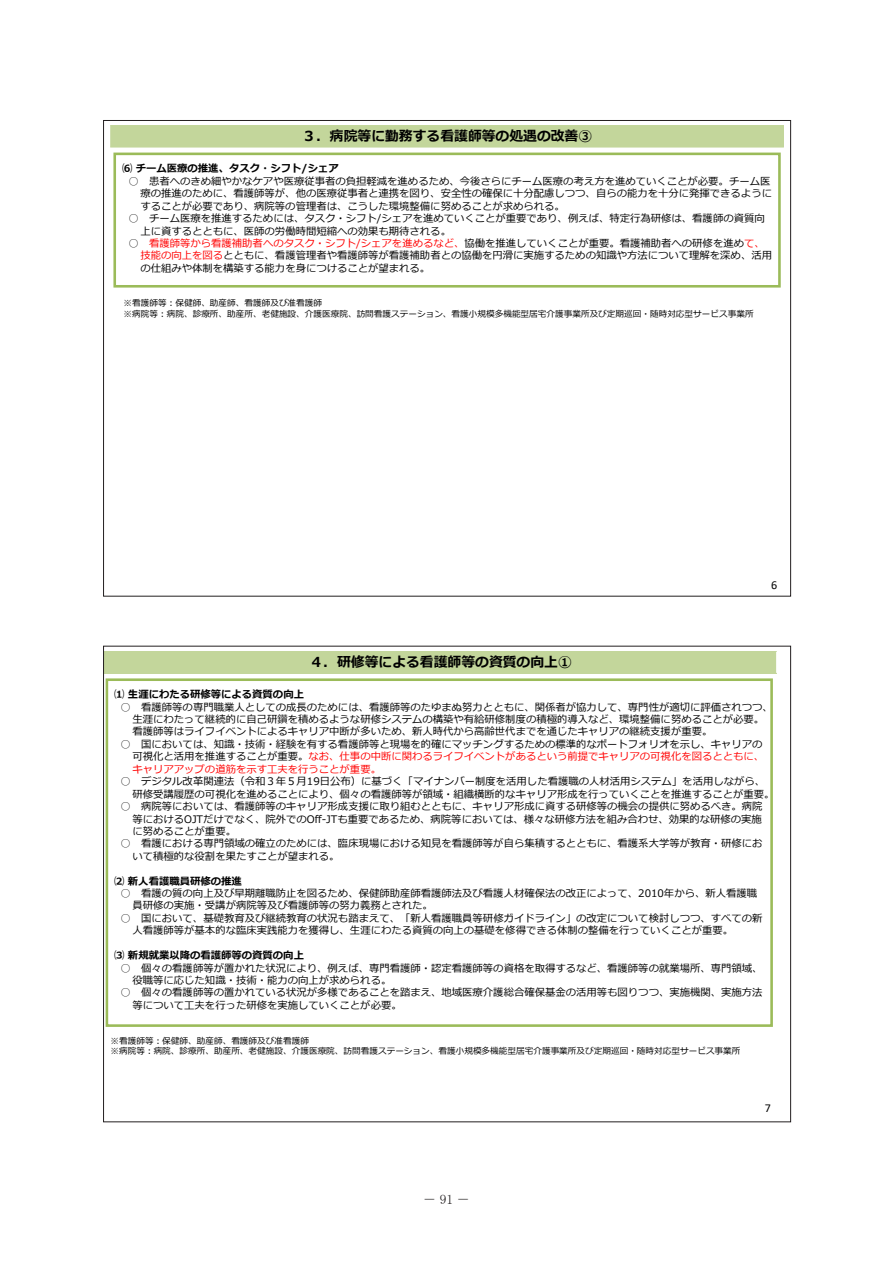
<style>
.page{position:relative;width:893px;height:1263px;background:#fff}
.page>*{position:absolute;margin:0;border:0;box-sizing:border-box;transform-origin:0 0}
.t1{font:700 13.8px "Meiryo";color:#000}
.t2{font:13.5px "MS Mincho";color:#231f20}
.t3{font:12.15px "Calibri";color:#000}
.t4{font:10.35px/12.5px "Meiryo";color:#000}
.t5{font:700 10.35px "Meiryo";color:#000}
.t6{font:8.7px/10.4px "Meiryo";color:#000}
.s1{color:#f00}
</style>
<div class="page">
<div style="left:106px;top:678px;width:667px;height:349px;border:3px solid #9bbb59"></div>
<div style="left:105px;top:651px;width:671px;height:23px;background:#c3d69b"></div>
<div style="left:113px;top:153px;width:668px;height:135px;border:3px solid #9bbb59"></div>
<div style="left:111px;top:125px;width:672px;height:22px;background:#c3d69b"></div>
<h1 class="t1" style="left:302px;top:127px;width:291px">３．病院等に勤務する看護師等の処遇の改善③</h1>
<p class="t5" style="left:122px;top:161px;width:218px">⑹ チーム医療の推進、タスク・シフト/シェア</p>
<p class="t4" style="left:140px;top:175px;width:633px;text-indent:-12px">○ 患者へのきめ細やかなケアや医療従事者の負担軽減を進めるため、今後さらにチーム医療の考え方を進めていくことが必要。チーム医療の推進のために、看護師等が、他の医療従事者と連携を図り、安全性の確保に十分配慮しつつ、自らの能力を十分に発揮できるようにすることが必要であり、病院等の管理者は、こうした環境整備に努めることが求められる。</p>
<p class="t4" style="left:140px;top:213px;width:626px;text-indent:-12px">○ チーム医療を推進するためには、タスク・シフト/シェアを進めていくことが重要であり、例えば、特定行為研修は、看護師の資質向上に資するとともに、医師の労働時間短縮への効果も期待される。</p>
<p class="t4" style="left:140px;top:238px;width:633px;text-indent:-12px">○ <span class="s1">看護師等から看護補助者へのタスク・シフト/シェアを進めるなど、</span>協働を推進していくことが重要。看護補助者への研修を進め<span class="s1">て、技能の向上を図る</span>とともに、看護管理者や看護師等が看護補助者との協働を円滑に実施するための知識や方法について理解を深め、活用の仕組みや体制を構築する能力を身につけることが望まれる。</p>
<p class="t6" style="left:124px;top:298px;width:631px">※看護師等：保健師、助産師、看護師及び准看護師<br>※病院等：病院、診療所、助産所、老健施設、介護医療院、訪問看護ステーション、看護小規模多機能型居宅介護事業所及び定期巡回・随時対応型サービス事業所</p>
<h1 class="t1" style="left:309px;top:653px;width:264px">４．研修等による看護師等の資質の向上①</h1>
<p class="t3" style="left:771px;top:576px;width:8px">6</p>
<p class="t5" style="left:114px;top:687px;width:191px">⑴ 生涯にわたる研修等による資質の向上</p>
<p class="t4" style="left:132px;top:701px;width:642px;text-indent:-12px">○ 看護師等の専門職業人としての成長のためには、看護師等のたゆまぬ努力とともに、関係者が協力して、専門性が適切に評価されつつ、生涯にわたって継続的に自己研鑽を積めるような研修システムの構築や有給研修制度の積極的導入など、環境整備に努めることが必要。看護師等はライフイベントによるキャリア中断が多いため、新人時代から高齢世代までを通じたキャリアの継続支援が重要。</p>
<p class="t4" style="left:132px;top:738px;width:633px;text-indent:-12px">○ 国においては、知識・技術・経験を有する看護師等と現場を的確にマッチングするための標準的なポートフォリオを示し、キャリアの可視化と活用を推進することが重要。<span class="s1">なお、仕事の中断に関わるライフイベントがあるという前提でキャリアの可視化を図るとともに、キャリアアップの道筋を示す工夫を行うことが重要。</span></p>
<p class="t4" style="left:132px;top:776px;width:644px;text-indent:-12px">○ デジタル改革関連法（令和３年５月19日公布）に基づく「マイナンバー制度を活用した看護職の人材活用システム」を活用しながら、研修受講履歴の可視化を進めることにより、個々の看護師等が領域・組織横断的なキャリア形成を行っていくことを推進することが重要。</p>
<p class="t4" style="left:132px;top:801px;width:632px;text-align:justify;text-indent:-12px">○ 病院等においては、看護師等のキャリア形成支援に取り組むとともに、キャリア形成に資する研修等の機会の提供に努めるべき。病院等におけるOJTだけでなく、院外でのOff-JTも重要であるため、病院等においては、様々な研修方法を組み合わせ、効果的な研修の実施に努めることが重要。</p>
<p class="t4" style="left:132px;top:838px;width:632px;text-indent:-12px">○ 看護における専門領域の確立のためには、臨床現場における知見を看護師等が自ら集積するとともに、看護系大学等が教育・研修において積極的な役割を果たすことが望まれる。</p>
<p class="t5" style="left:114px;top:873px;width:129px">⑵ 新人看護職員研修の推進</p>
<p class="t4" style="left:132px;top:887px;width:626px;text-indent:-12px">○ 看護の質の向上及び早期離職防止を図るため、保健師助産師看護師法及び看護人材確保法の改正によって、2010年から、新人看護職員研修の実施・受講が病院等及び看護師等の努力義務とされた。</p>
<p class="t4" style="left:132px;top:912px;width:632px;text-indent:-12px">○ 国において、基礎教育及び継続教育の状況も踏まえて、「新人看護職員等研修ガイドライン」の改定について検討しつつ、すべての新人看護師等が基本的な臨床実践能力を獲得し、生涯にわたる資質の向上の基礎を修得できる体制の整備を行っていくことが重要。</p>
<p class="t5" style="left:114px;top:948px;width:191px">⑶ 新規就業以降の看護師等の資質の向上</p>
<p class="t4" style="left:132px;top:962px;width:632px;text-indent:-12px">○ 個々の看護師等が置かれた状況により、例えば、専門看護師・認定看護師等の資格を取得するなど、看護師等の就業場所、専門領域、役職等に応じた知識・技術・能力の向上が求められる。</p>
<p class="t4" style="left:132px;top:987px;width:632px;text-indent:-12px">○ 個々の看護師等の置かれている状況が多様であることを踏まえ、地域医療介護総合確保基金の活用等も図りつつ、実施機関、実施方法等について工夫を行った研修を実施していくことが必要。</p>
<p class="t6" style="left:111px;top:1036px;width:631px">※看護師等：保健師、助産師、看護師及び准看護師<br>※病院等：病院、診療所、助産所、老健施設、介護医療院、訪問看護ステーション、看護小規模多機能型居宅介護事業所及び定期巡回・随時対応型サービス事業所</p>
<p class="t3" style="left:765px;top:1099px;width:8px">7</p>
<h2 class="t2" style="left:423px;top:1193px;width:49px">－91－</h2>
</div>
